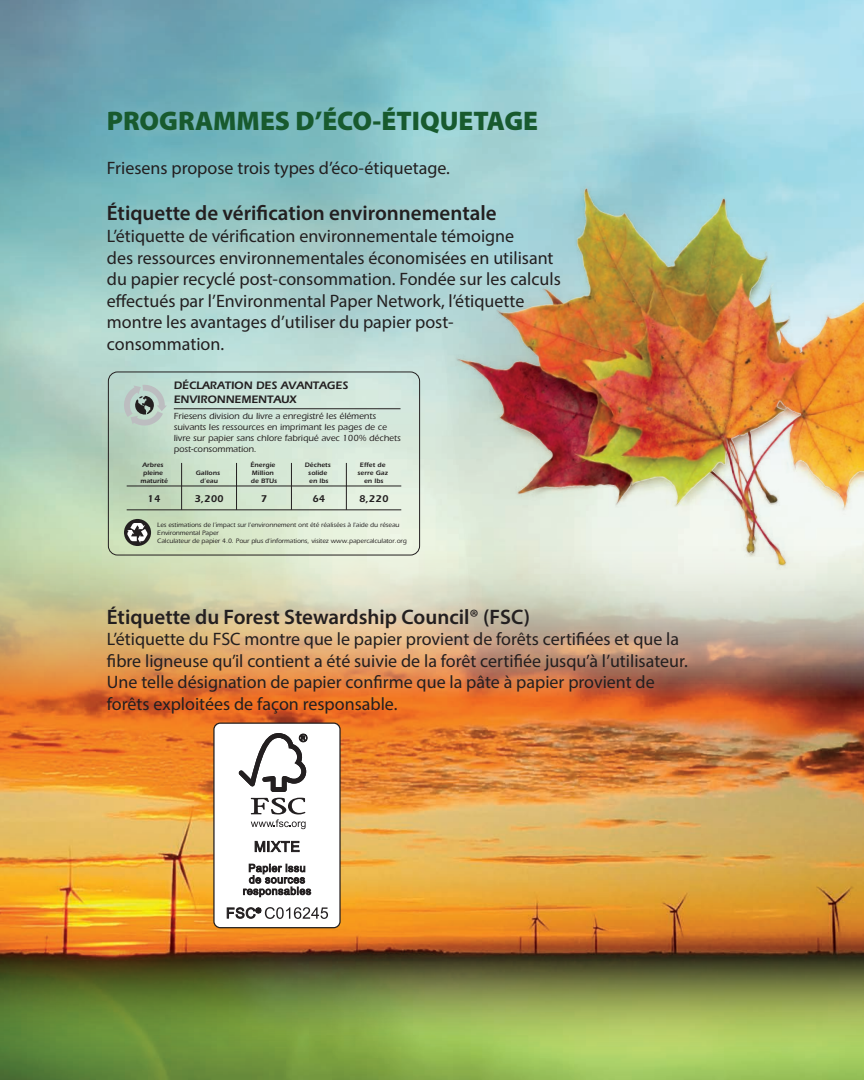
<style>
.page{position:relative;width:864px;height:1080px;background:#fff}
.page>*{position:absolute;margin:0;border:0;box-sizing:border-box;transform-origin:0 0}
.t1{font:900 27px "Myriad Pro";color:#185a2e}
.t2{font:600 21px "Myriad Pro";color:#231f20}
.t3{font:18px/21.6px "Myriad Pro";color:#231f20}
.t4{font:600 11.25px/13.5px "Itc Eras";color:#231f20}
.t5{font:600 10.2px "Itc Eras";letter-spacing:.01em;color:#231f20}
.t6{font:500 9.15px/10.9px "Itc Eras";color:#231f20}
.t7{font:500 6.6px/7.9px "Itc Eras";color:#231f20}
.t8{font:600 6.6px/7.9px "Itc Eras";letter-spacing:.015em;color:#231f20;text-align:center}
</style>
<div class="page">
<img style="left:0;top:0;width:864px;height:1080px">
<img style="left:0;top:536px;width:864px;height:520px">
<img style="left:421px;top:93px;width:443px;height:573px">
<div style="left:124px;top:519px;width:27px;height:27px;background:#231f20;border-radius:50%"></div>
<svg style="left:127px;top:523px;width:21px;height:20px"></svg>
<hr style="left:174px;top:408px;width:227px;height:1px;background:#231f20">
<svg style="left:122px;top:385px;width:45px;height:42px"></svg>
<div style="left:108px;top:372px;width:312px;height:183px;border:1px solid #231f20;border-radius:9px"></div>
<hr style="left:127px;top:486px;width:274px;height:1px;background:#231f20">
<hr style="left:127px;top:510px;width:274px;height:1px;background:#231f20">
<hr style="left:181px;top:463px;width:1px;height:47px;background:#231f20">
<hr style="left:236px;top:463px;width:1px;height:47px;background:#231f20">
<hr style="left:291px;top:463px;width:1px;height:47px;background:#231f20">
<hr style="left:346px;top:463px;width:1px;height:47px;background:#231f20">
<div style="left:214px;top:723px;width:126px;height:205px;background:#fff;border-radius:6px"></div>
<div style="left:213px;top:723px;width:128px;height:205px;border:1px solid #231f20;border-radius:6px"></div>
<svg style="left:251px;top:798px;width:55px;height:31px"></svg>
<svg style="left:239px;top:733px;width:69px;height:59px"></svg>
<svg style="left:255px;top:840px;width:45px;height:13px"></svg>
<svg style="left:243px;top:864px;width:68px;height:33px"></svg>
<svg style="left:227px;top:907px;width:101px;height:12px"></svg>
<p class="t1" style="left:107px;top:103px;width:433px">PROGRAMMES D’ÉCO-ÉTIQUETAGE</p>
<p class="t3" style="left:107px;top:156px;width:345px">Friesens propose trois types d’éco-étiquetage.</p>
<p class="t2" style="left:107px;top:200px;width:391px">Étiquette de vérification environnementale</p>
<p class="t3" style="left:107px;top:225px;width:455px">L’étiquette de vérification environnementale témoigne<br>des ressources environnementales économisées en utilisant du papier recyclé post-consommation. Fondée sur les calculs effectués par l’Environmental Paper Network, l’étiquette montre les avantages d’utiliser du papier post&shy;consommation.</p>
<p class="t4" style="left:174px;top:379px;width:176px">DÉCLARATION DES AVANTAGES<br>ENVIRONNEMENTAUX</p>
<p class="t6" style="left:174px;top:410px;width:229px">Friesens division du livre a enregistré les éléments suivants les ressources en imprimant les pages de ce livre sur papier sans chlore fabriqué avec 100% déchets post-consommation.</p>
<p class="t8" style="left:140px;top:460px;width:29px">Arbres pleine maturité</p>
<p class="t8" style="left:196px;top:468px;width:26px">Gallons d’eau</p>
<p class="t8" style="left:250px;top:460px;width:28px;text-align:left">Énergie<br>Million de BTUs</p>
<p class="t8" style="left:305px;top:460px;width:27px">Déchets solide en lbs</p>
<p class="t8" style="left:358px;top:460px;width:32px">Effet de serre Gaz en lbs</p>
<p class="t5" style="left:148px;top:493px;width:14px">14</p>
<p class="t5" style="left:194px;top:493px;width:31px">3,200</p>
<p class="t5" style="left:261px;top:493px;width:8px">7</p>
<p class="t5" style="left:312px;top:493px;width:14px">64</p>
<p class="t5" style="left:359px;top:493px;width:31px">8,220</p>
<p class="t7" style="left:157px;top:521px;width:251px">Les estimations de l'impact sur l'environnement ont été réalisées à l'aide du réseau<br>Environmental Paper<br>Calculateur de papier 4.0. Pour plus d'informations, visitez www.papercalculator.org</p>
<p class="t2" style="left:107px;top:603px;width:425px">Étiquette du Forest Stewardship Council® (FSC)</p>
<p class="t3" style="left:107px;top:628px;width:582px">L’étiquette du FSC montre que le papier provient de forêts certifiées et que la fibre ligneuse qu’il contient a été suivie de la forêt certifiée jusqu’à l’utilisateur.<br>Une telle désignation de papier confirme que la pâte à papier provient de forêts exploitées de façon responsable.</p>
</div>
